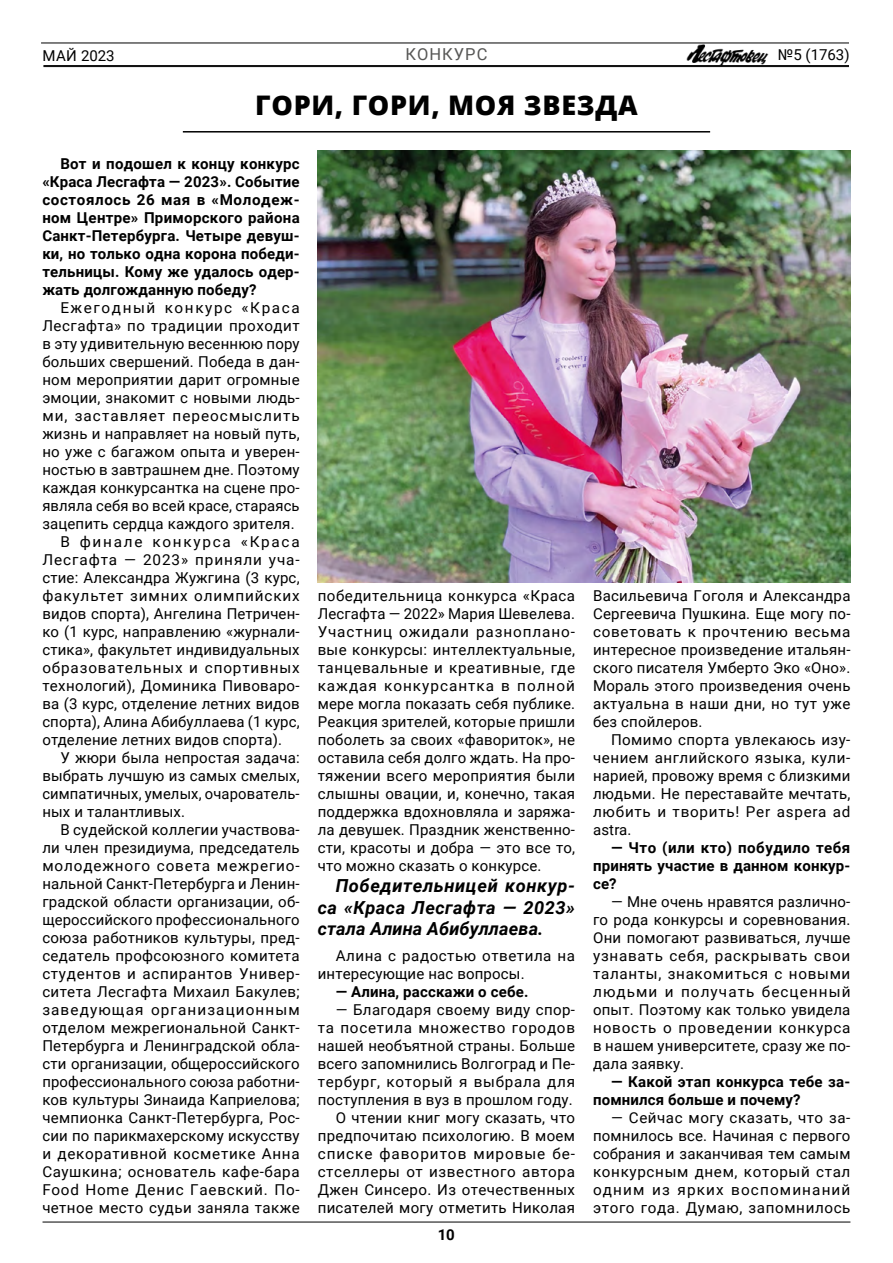
<style>
.page{position:relative;width:893px;height:1263px;background:#fff}
.page>*{position:absolute;margin:0;border:0;box-sizing:border-box;transform-origin:0 0}
.t1{font:800 27px "Open Sans";letter-spacing:.025em;color:#000}
.t2{font:italic 700 18px/21.6px "Roboto";letter-spacing:.03em;color:#000;text-align:justify}
.t3{font:16.5px "Roboto";letter-spacing:.06em;color:#575756}
.t4{font:15px/18px "Roboto";letter-spacing:.015em;color:#000;text-align:justify}
.t5{font:700 15px/18px "Roboto";letter-spacing:.01em;color:#000;text-align:justify}
.t6{font:15px "Roboto";letter-spacing:.055em;color:#000}
.t7{font:15px "Roboto";letter-spacing:.035em;color:#000}
.t8{font:15px "Roboto";letter-spacing:.045em;color:#000}
.t9{font:15px "Roboto";letter-spacing:.065em;color:#000}
.t10{font:15px "Roboto";letter-spacing:.06em;color:#000}
.t11{font:15px "Roboto";letter-spacing:.07em;color:#000}
.t12{font:15px "Roboto";letter-spacing:.05em;color:#000}
.t13{font:15px "Roboto";letter-spacing:.105em;color:#000}
.t14{font:15px "Roboto";letter-spacing:.115em;color:#000}
</style>
<div class="page">
<hr style="left:43px;top:65px;width:806px;height:1px;background:#000">
<hr style="left:43px;top:66px;width:806px;height:1px;background:#000">
<hr style="left:41px;top:43px;width:808px;height:1px;background:#000">
<img style="left:687px;top:44px;width:81px;height:21px">
<hr style="left:43px;top:1222px;width:807px;height:1px;background:#000">
<hr style="left:183px;top:131px;width:527px;height:2px;background:#000">
<img style="left:318px;top:151px;width:532px;height:432px">
<p class="t4" style="left:42px;top:46px;width:74px">МАЙ 2023</p>
<p class="t4" style="left:778px;top:45px;width:73px">№5 (1763)</p>
<p class="t3" style="left:406px;top:43px;width:83px">КОНКУРС</p>
<h1 class="t1" style="left:255px;top:84px;width:384px">ГОРИ, ГОРИ, МОЯ ЗВЕЗДА</h1>
<p class="t5" style="left:42px;top:154px;width:259px;text-indent:18px">Вот и подошел к концу конкурс «Краса Лесгафта — 2023». Событие состоялось 26 мая в «Молодеж&shy;ном Центре» Приморского района Санкт-Петербурга. Четыре девуш&shy;ки, но только одна корона победи&shy;тельницы. Кому же удалось одер&shy;жать долгожданную победу?</p>
<p class="t13" style="left:60px;top:297px;width:241px">Ежегодный конкурс «Краса</p>
<p class="t7" style="left:42px;top:315px;width:259px">Лесгафта» по традиции проходит</p>
<p class="t4" style="left:42px;top:334px;width:259px">в эту удивительную весеннюю пору</p>
<p class="t4" style="left:42px;top:352px;width:259px">больших свершений. Победа в дан-</p>
<p class="t4" style="left:42px;top:370px;width:259px">ном мероприятии дарит огромные</p>
<p class="t4" style="left:42px;top:388px;width:259px">эмоции, знакомит с новыми людь-</p>
<p class="t9" style="left:42px;top:405px;width:259px">ми, заставляет переосмыслить</p>
<p class="t4" style="left:42px;top:424px;width:259px">жизнь и направляет на новый путь,</p>
<p class="t4" style="left:42px;top:442px;width:259px">но уже с багажом опыта и уверен-</p>
<p class="t4" style="left:42px;top:460px;width:259px">ностью в завтрашнем дне. Поэтому</p>
<p class="t4" style="left:42px;top:478px;width:259px">каждая конкурсантка на сцене про-</p>
<p class="t4" style="left:42px;top:496px;width:259px">являла себя во всей красе, стараясь</p>
<p class="t4" style="left:42px;top:514px;width:254px">зацепить сердца каждого зрителя.</p>
<p class="t14" style="left:60px;top:531px;width:241px">В финале конкурса «Краса</p>
<p class="t10" style="left:42px;top:549px;width:259px">Лесгафта — 2023» приняли уча-</p>
<p class="t4" style="left:42px;top:568px;width:259px">стие: Александра Жужгина (3 курс,</p>
<p class="t6" style="left:42px;top:585px;width:259px">факультет зимних олимпийских</p>
<p class="t4" style="left:42px;top:604px;width:259px">видов спорта), Ангелина Петричен-</p>
<p class="t4" style="left:42px;top:622px;width:259px">ко (1 курс, направлению «журнали-</p>
<p class="t4" style="left:42px;top:640px;width:259px">стика», факультет индивидуальных</p>
<p class="t6" style="left:42px;top:657px;width:259px">образовательных и спортивных</p>
<p class="t4" style="left:42px;top:676px;width:259px">технологий), Доминика Пивоваро-</p>
<p class="t4" style="left:42px;top:694px;width:259px">ва (3 курс, отделение летних видов</p>
<p class="t4" style="left:42px;top:712px;width:259px">спорта), Алина Абибуллаева (1 курс,</p>
<p class="t4" style="left:42px;top:730px;width:241px">отделение летних видов спорта).</p>
<p class="t4" style="left:60px;top:748px;width:241px">У жюри была непростая задача:</p>
<p class="t4" style="left:42px;top:766px;width:259px">выбрать лучшую из самых смелых,</p>
<p class="t4" style="left:42px;top:784px;width:259px">симпатичных, умелых, очарователь-</p>
<p class="t4" style="left:42px;top:802px;width:144px">ных и талантливых.</p>
<p class="t4" style="left:60px;top:820px;width:241px">В судейской коллегии участвова-</p>
<p class="t4" style="left:42px;top:838px;width:259px">ли член президиума, председатель</p>
<p class="t6" style="left:42px;top:855px;width:259px">молодежного совета межрегио-</p>
<p class="t4" style="left:42px;top:874px;width:259px">нальной Санкт-Петербурга и Ленин-</p>
<p class="t4" style="left:42px;top:892px;width:259px">градской области организации, об-</p>
<p class="t4" style="left:42px;top:910px;width:259px">щероссийского профессионального</p>
<p class="t4" style="left:42px;top:928px;width:259px">союза работников культуры, пред-</p>
<p class="t4" style="left:42px;top:946px;width:259px">седатель профсоюзного комитета</p>
<p class="t8" style="left:42px;top:963px;width:259px">студентов и аспирантов Универ-</p>
<p class="t4" style="left:42px;top:982px;width:259px">ситета Лесгафта Михаил Бакулев;</p>
<p class="t11" style="left:42px;top:999px;width:259px">заведующая организационным</p>
<p class="t4" style="left:42px;top:1018px;width:259px">отделом межрегиональной Санкт-</p>
<p class="t4" style="left:42px;top:1036px;width:259px">Петербурга и Ленинградской обла-</p>
<p class="t4" style="left:42px;top:1054px;width:259px">сти организации, общероссийского</p>
<p class="t4" style="left:42px;top:1072px;width:259px">профессионального союза работни-</p>
<p class="t4" style="left:42px;top:1090px;width:259px">ков культуры Зинаида Каприелова;</p>
<p class="t4" style="left:42px;top:1108px;width:259px">чемпионка Санкт-Петербурга, Рос-</p>
<p class="t4" style="left:42px;top:1126px;width:259px">сии по парикмахерскому искусству</p>
<p class="t8" style="left:42px;top:1143px;width:259px">и декоративной косметике Анна</p>
<p class="t7" style="left:42px;top:1161px;width:259px">Саушкина; основатель кафе-бара</p>
<p class="t12" style="left:42px;top:1179px;width:259px">Food Home Денис Гаевский. По-</p>
<p class="t4" style="left:42px;top:1198px;width:259px">четное место судьи заняла также</p>
<p class="t4" style="left:318px;top:586px;width:259px">победительница конкурса «Краса Лесгафта — 2022» Мария Шевелева.<br>Участниц ожидали разноплано&shy;вые конкурсы: интеллектуальные, танцевальные и креативные, где каждая конкурсантка в полной мере могла показать себя публике.<br>Реакция зрителей, которые пришли поболеть за своих «фавориток», не оставила себя долго ждать. На про&shy;тяжении всего мероприятия были слышны овации, и, конечно, такая поддержка вдохновляла и заряжа&shy;ла девушек. Праздник женственно&shy;сти, красоты и добра — это все то, что можно сказать о конкурсе.</p>
<p class="t2" style="left:318px;top:874px;width:259px;text-indent:18px">Победительницей конкур&shy;са «Краса Лесгафта — 2023» стала Алина Абибуллаева.</p>
<p class="t4" style="left:318px;top:946px;width:259px;text-indent:18px">Алина с радостью ответила на интересующие нас вопросы.</p>
<p class="t5" style="left:336px;top:982px;width:194px">— Алина, расскажи о себе.</p>
<p class="t4" style="left:318px;top:1000px;width:259px;text-align:right">— Благодаря своему виду спор&shy;та посетила множество городов нашей необъятной страны. Больше всего запомнились Волгоград и Пе&shy;тербург, который я выбрала для поступления в вуз в прошлом году.<br>О чтении книг могу сказать, что предпочитаю психологию. В моем списке фаворитов мировые бе&shy;стселлеры от известного автора<br>Джен Синсеро. Из отечественных писателей могу отметить Николая</p>
<p class="t4" style="left:593px;top:586px;width:259px">Васильевича Гоголя и Александра Сергеевича Пушкина. Еще могу по&shy;советовать к прочтению весьма интересное произведение итальян&shy;ского писателя Умберто Эко «Оно».<br>Мораль этого произведения очень актуальна в наши дни, но тут уже без спойлеров.</p>
<p class="t4" style="left:593px;top:730px;width:259px;text-indent:18px">Помимо спорта увлекаюсь изу&shy;чением английского языка, кули&shy;нарией, провожу время с близкими людьми. Не переставайте мечтать, любить и творить! Per aspera ad astra.</p>
<p class="t5" style="left:593px;top:838px;width:259px;text-indent:18px">— Что (или кто) побудило тебя принять участие в данном конкур&shy;се?</p>
<p class="t4" style="left:593px;top:892px;width:259px;text-indent:18px">— Мне очень нравятся различно&shy;го рода конкурсы и соревнования.<br>Они помогают развиваться, лучше узнавать себя, раскрывать свои таланты, знакомиться с новыми людьми и получать бесценный опыт. Поэтому как только увидела новость о проведении конкурса в нашем университете, сразу же по&shy;дала заявку.</p>
<p class="t5" style="left:593px;top:1072px;width:259px;text-indent:18px">— Какой этап конкурса тебе за&shy;помнился больше и почему?</p>
<p class="t4" style="left:593px;top:1108px;width:259px;text-indent:18px">— Сейчас могу сказать, что за&shy;помнилось все. Начиная с первого собрания и заканчивая тем самым конкурсным днем, который стал одним из ярких воспоминаний этого года. Думаю, запомнилось</p>
<p class="t5" style="left:438px;top:1225px;width:19px">10</p>
</div>
